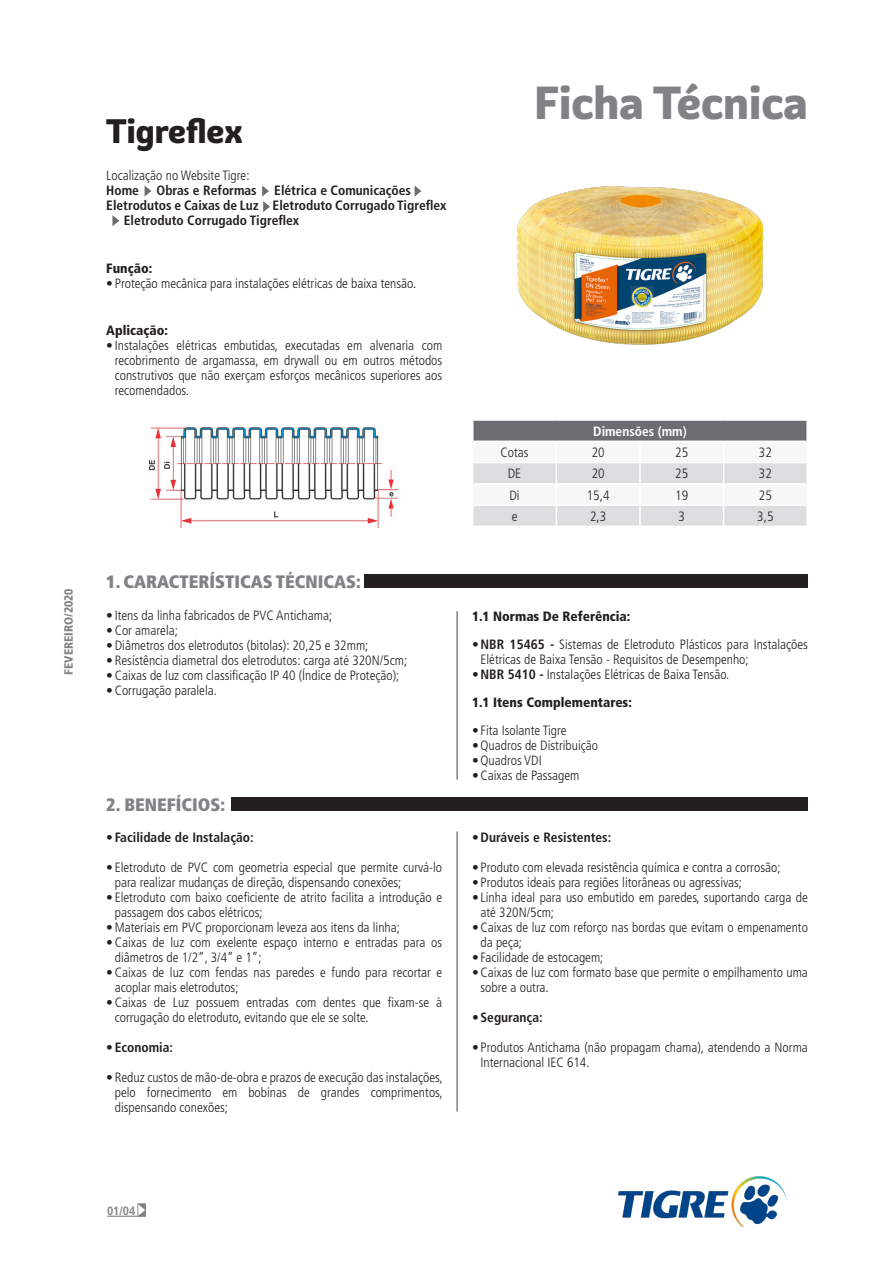
<style>
.page{position:relative;width:893px;height:1263px;background:#fff}
.page>*{position:absolute;margin:0;border:0;box-sizing:border-box;transform-origin:0 0}
.t1{font:800 45px "Graviola";color:#808285}
.t2{font:800 33px "Graviola";color:#231f20}
.Título_de_Seção{font:900 condensed 18px "Frutiger LT Std";color:#808285}
.Texto_de_Tabela{font:300 condensed 13.5px/15px "Frutiger LT Std";color:#231f20}
.Título_de_Texto{font:300 condensed 13.5px/15px "Frutiger LT Std";color:#231f20;text-align:justify}
.Texto{font:700 condensed 13.5px "Frutiger LT Std";color:#231f20}
.Texto_de_Tabela-2{font:700 condensed 13.5px "Frutiger LT Std";color:#231f20}
.Texto_de_Tabela-3{font:900 condensed 13.5px "Frutiger LT Std";color:#231f20}
.Estilo_de_parágrafo{font:300 condensed 13.5px "Frutiger LT Std";color:#231f20}
.Texto-2{font:300 condensed 13.5px "Frutiger LT Std";color:#231f20}
.Título_de_Texto-2{font:900 condensed 13.5px "Frutiger LT Std";color:#231f20}
.Tabela{font:700 condensed 13.5px "Frutiger LT Std";color:#fff}
.Texto-3{font:900 condensed 12px "Frutiger LT Std";color:#808285}
.t3{font:700 condensed 12px "Frutiger LT Std";color:#808285}
.s1{font-weight:900}
.s2{font-weight:700}
</style>
<div class="page">
<svg style="left:145px;top:186px;width:6px;height:10px"></svg>
<svg style="left:415px;top:186px;width:6px;height:10px"></svg>
<svg style="left:262px;top:186px;width:8px;height:26px"></svg>
<svg style="left:112px;top:215px;width:7px;height:11px"></svg>
<hr style="left:456px;top:611px;width:2px;height:169px;background:#808285">
<div style="left:232px;top:797px;width:576px;height:14px;background:#231f20"></div>
<img style="left:150px;top:427px;width:248px;height:100px">
<div style="left:365px;top:574px;width:443px;height:14px;background:#231f20"></div>
<hr style="left:456px;top:831px;width:2px;height:280px;background:#808285">
<svg style="left:472px;top:421px;width:335px;height:105px"></svg>
<hr style="left:806px;top:505px;width:2px;height:21px;background:#fff">
<img style="left:517px;top:186px;width:247px;height:159px">
<img style="left:619px;top:1177px;width:168px;height:50px">
<hr style="left:107px;top:1216px;width:34px;height:1px;background:#808285">
<svg style="left:137px;top:1203px;width:9px;height:14px"></svg>
<svg style="left:138px;top:1204px;width:7px;height:12px"></svg>
<p class="Texto-3" style="left:61px;top:675px;width:88px;rotate:-90deg">FEVEREIRO/2020</p>
<p class="t2" style="left:106px;top:110px;width:138px">Tigreflex</p>
<p class="Texto-2" style="left:106px;top:168px;width:145px">Localização no Website Tigre:</p>
<p class="Texto" style="left:106px;top:183px;width:34px">Home</p>
<p class="Texto" style="left:157px;top:183px;width:102px">Obras e Reformas</p>
<p class="Texto" style="left:274px;top:183px;width:138px">Elétrica e Comunicações</p>
<p class="Texto" style="left:106px;top:198px;width:342px">Eletrodutos e Caixas de Luz Eletroduto Corrugado Tigreflex</p>
<p class="Texto" style="left:124px;top:213px;width:177px">Eletroduto Corrugado Tigreflex</p>
<p class="Título_de_Texto-2" style="left:106px;top:260px;width:48px">Função:</p>
<p class="Título_de_Texto" style="left:106px;top:276px;width:311px"><span class="s1">•</span>Proteção mecânica para instalações elétricas de baixa tensão.</p>
<p class="Título_de_Texto-2" style="left:106px;top:322px;width:63px">Aplicação:</p>
<p class="Título_de_Texto" style="left:115px;top:338px;width:329px;text-indent:-9px"><span class="s1">•</span>Instalações elétricas embutidas, executadas em alvenaria com recobrimento de argamassa, em drywall ou em outros métodos construtivos que não exerçam esforços mecânicos superiores aos recomendados.</p>
<p class="Título_de_Seção" style="left:106px;top:571px;width:256px">1. CARACTERÍSTICAS TÉCNICAS:</p>
<p class="Texto_de_Tabela" style="left:106px;top:608px;width:227px"><span class="s1">•</span>Itens da linha fabricados de PVC Antichama;</p>
<p class="Texto_de_Tabela" style="left:106px;top:623px;width:73px"><span class="s1">•</span>Cor amarela;</p>
<p class="Texto_de_Tabela" style="left:106px;top:638px;width:264px"><span class="s1">•</span>Diâmetros dos eletrodutos (bitolas): 20,25 e 32mm;</p>
<p class="Texto_de_Tabela" style="left:106px;top:653px;width:302px"><span class="s1">•</span>Resistência diametral dos eletrodutos: carga até 320N/5cm;</p>
<p class="Texto_de_Tabela" style="left:106px;top:668px;width:295px"><span class="s1">•</span>Caixas de luz com classificação IP 40 (Índice de Proteção);</p>
<p class="Texto_de_Tabela" style="left:106px;top:683px;width:112px"><span class="s1">•</span>Corrugação paralela.</p>
<p class="Título_de_Seção" style="left:106px;top:794px;width:120px">2. BENEFÍCIOS:</p>
<p class="Texto_de_Tabela-2" style="left:106px;top:829px;width:149px"><span class="s1">•</span>Facilidade de Instalação:</p>
<p class="Texto_de_Tabela" style="left:115px;top:860px;width:329px;text-indent:-9px"><span class="s1">•</span>Eletroduto de PVC com geometria especial que permite curvá-lo para realizar mudanças de direção, dispensando conexões;</p>
<p class="Texto_de_Tabela" style="left:115px;top:890px;width:329px;text-indent:-9px"><span class="s1">•</span>Eletroduto com baixo coeficiente de atrito facilita a introdução e passagem dos cabos elétricos;</p>
<p class="Texto_de_Tabela" style="left:106px;top:920px;width:295px"><span class="s1">•</span>Materiais em PVC proporcionam leveza aos itens da linha;</p>
<p class="Texto_de_Tabela" style="left:115px;top:935px;width:329px;text-indent:-9px"><span class="s1">•</span>Caixas de luz com exelente espaço interno e entradas para os diâmetros de 1/2”, 3/4” e 1”;</p>
<p class="Texto_de_Tabela" style="left:115px;top:965px;width:329px;text-indent:-9px"><span class="s1">•</span>Caixas de luz com fendas nas paredes e fundo para recortar e acoplar mais eletrodutos;</p>
<p class="Texto_de_Tabela" style="left:115px;top:995px;width:329px;text-indent:-9px"><span class="s1">•</span>Caixas de Luz possuem entradas com dentes que fixam-se à corrugação do eletroduto, evitando que ele se solte.</p>
<p class="Texto_de_Tabela-2" style="left:106px;top:1039px;width:68px"><span class="s1">•</span>Economia:</p>
<p class="Texto_de_Tabela" style="left:115px;top:1070px;width:329px;text-align:justify;text-indent:-9px"><span class="s1">•</span>Reduz custos de mão-de-obra e prazos de execução das instalações, pelo fornecimento em bobinas de grandes comprimentos, dispensando conexões;</p>
<p class="t1" style="left:534px;top:74px;width:275px">Ficha Técnica</p>
<p class="Tabela" style="left:593px;top:423px;width:95px">Dimensões (mm)</p>
<p class="Estilo_de_parágrafo" style="left:501px;top:445px;width:29px">Cotas</p>
<p class="Estilo_de_parágrafo" style="left:592px;top:445px;width:14px">20</p>
<p class="Estilo_de_parágrafo" style="left:675px;top:445px;width:14px">25</p>
<p class="Estilo_de_parágrafo" style="left:759px;top:445px;width:14px">32</p>
<p class="Estilo_de_parágrafo" style="left:508px;top:466px;width:15px">DE</p>
<p class="Estilo_de_parágrafo" style="left:592px;top:466px;width:14px">20</p>
<p class="Estilo_de_parágrafo" style="left:675px;top:466px;width:14px">25</p>
<p class="Estilo_de_parágrafo" style="left:759px;top:466px;width:14px">32</p>
<p class="Estilo_de_parágrafo" style="left:509px;top:487px;width:12px">Di</p>
<p class="Estilo_de_parágrafo" style="left:587px;top:487px;width:24px">15,4</p>
<p class="Estilo_de_parágrafo" style="left:675px;top:487px;width:14px">19</p>
<p class="Estilo_de_parágrafo" style="left:759px;top:487px;width:14px">25</p>
<p class="Estilo_de_parágrafo" style="left:512px;top:508px;width:7px">e</p>
<p class="Estilo_de_parágrafo" style="left:590px;top:508px;width:18px">2,3</p>
<p class="Estilo_de_parágrafo" style="left:678px;top:508px;width:8px">3</p>
<p class="Estilo_de_parágrafo" style="left:757px;top:508px;width:18px">3,5</p>
<p class="Texto_de_Tabela-3" style="left:472px;top:608px;width:160px">1.1 Normas De Referência:</p>
<p class="Texto_de_Tabela" style="left:480px;top:637px;width:329px;text-indent:-9px"><span class="s1">•</span><span class="s2">NBR 15465 -</span> Sistemas de Eletroduto Plásticos para Instalações<br>Elétricas de Baixa Tensão - Requisitos de Desempenho;</p>
<p class="Texto_de_Tabela" style="left:472px;top:667px;width:259px"><span class="s1">•</span><span class="s2">NBR 5410 -</span> Instalações Elétricas de Baixa Tensão.</p>
<p class="Texto_de_Tabela-3" style="left:472px;top:694px;width:161px">1.1 Itens Complementares:</p>
<p class="Texto_de_Tabela" style="left:472px;top:723px;width:96px"><span class="s1">•</span>Fita Isolante Tigre</p>
<p class="Texto_de_Tabela" style="left:472px;top:738px;width:128px"><span class="s1">•</span>Quadros de Distribuição</p>
<p class="Texto_de_Tabela" style="left:472px;top:753px;width:71px"><span class="s1">•</span>Quadros VDI</p>
<p class="Texto_de_Tabela" style="left:472px;top:768px;width:109px"><span class="s1">•</span>Caixas de Passagem</p>
<p class="Texto_de_Tabela-2" style="left:472px;top:829px;width:141px"><span class="s1">•</span>Duráveis e Resistentes:</p>
<p class="Texto_de_Tabela" style="left:472px;top:860px;width:310px"><span class="s1">•</span>Produto com elevada resistência química e contra a corrosão;</p>
<p class="Texto_de_Tabela" style="left:472px;top:875px;width:272px"><span class="s1">•</span>Produtos ideais para regiões litorâneas ou agressivas;</p>
<p class="Texto_de_Tabela" style="left:480px;top:890px;width:329px;text-indent:-9px"><span class="s1">•</span>Linha ideal para uso embutido em paredes, suportando carga de até 320N/5cm;</p>
<p class="Texto_de_Tabela" style="left:480px;top:920px;width:329px;text-indent:-9px"><span class="s1">•</span>Caixas de luz com reforço nas bordas que evitam o empenamento da peça;</p>
<p class="Texto_de_Tabela" style="left:472px;top:950px;width:133px"><span class="s1">•</span>Facilidade de estocagem;</p>
<p class="Texto_de_Tabela" style="left:480px;top:965px;width:329px;text-indent:-9px"><span class="s1">•</span>Caixas de luz com formato base que permite o empilhamento uma sobre a outra.</p>
<p class="Texto_de_Tabela-2" style="left:472px;top:1009px;width:72px"><span class="s1">•</span>Segurança:</p>
<p class="Texto_de_Tabela" style="left:480px;top:1040px;width:329px;text-indent:-9px"><span class="s1">•</span>Produtos Antichama (não propagam chama), atendendo a Norma<br>Internacional IEC 614.</p>
<p class="t3" style="left:107px;top:1203px;width:30px">01/04</p>
</div>
